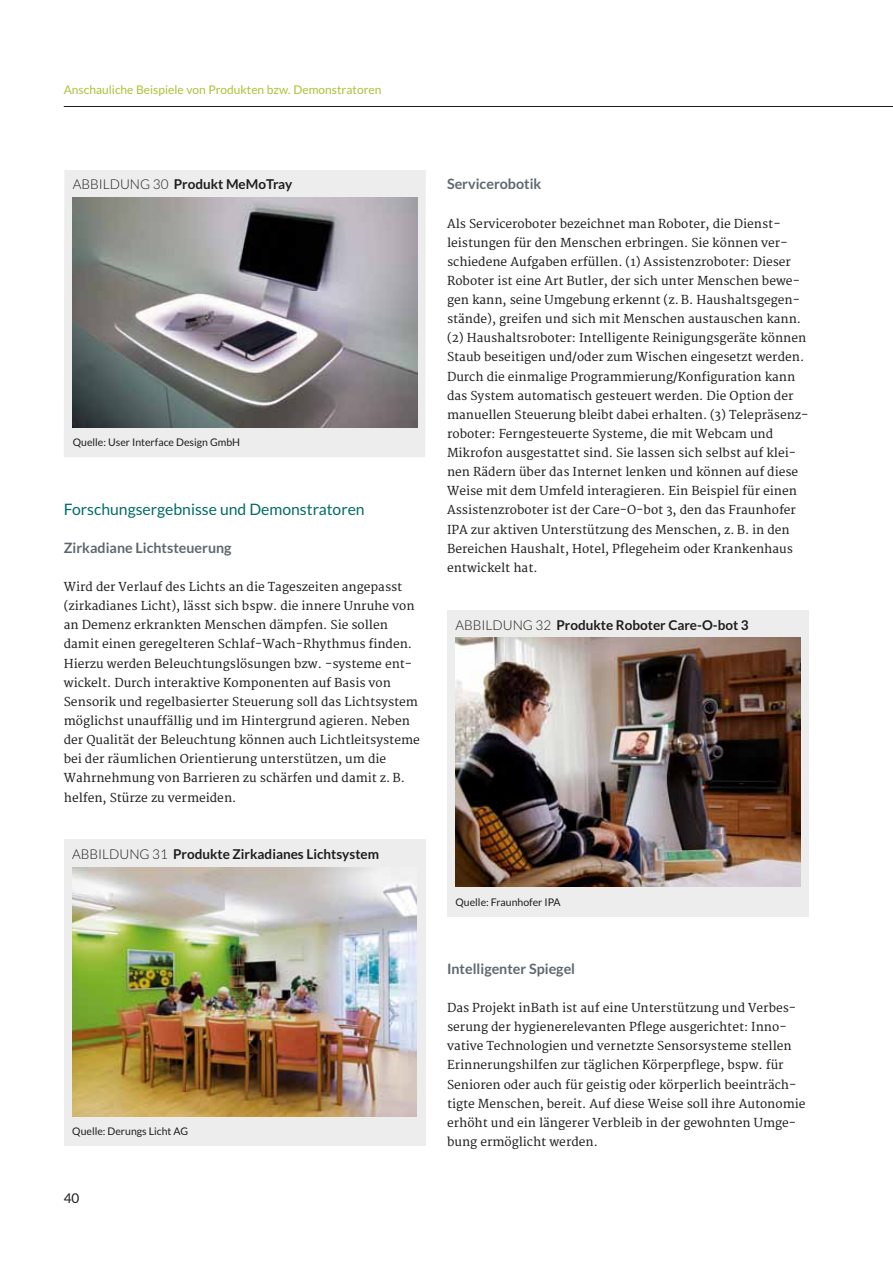
<style>
.page{position:relative;width:893px;height:1263px;background:#fff}
.page>*{position:absolute;margin:0;border:0;box-sizing:border-box;transform-origin:0 0}
.t1{font:15.75px "Lato";color:#006b68}
.t2{font:700 14.25px "Lato";color:#5d686e}
.t3{font:700 13.5px "Lato";color:#1d1d1b}
.t4{font:13.5px "Lato";color:#1d1d1b}
.t5{font:12px/19.2px "Merriweather";color:#1d1d1b}
.t6{font:12px "Lato";color:#a9c436}
.t7{font:10.5px "Lato";color:#1d1d1b}
.s1{font-weight:300}
</style>
<div class="page">
<hr style="left:64px;top:106px;width:829px;height:1px;background:#1d1d1b">
<div style="left:64px;top:170px;width:362px;height:287px;background:#ededed"></div>
<img style="left:73px;top:198px;width:344px;height:229px">
<div style="left:447px;top:610px;width:361px;height:306px;background:#ededed"></div>
<img style="left:456px;top:638px;width:344px;height:249px">
<div style="left:64px;top:840px;width:361px;height:306px;background:#ededed"></div>
<img style="left:72px;top:867px;width:345px;height:249px">
<p class="t6" style="left:64px;top:83px;width:319px">Anschauliche Beispiele von Produkten bzw. Demonstratoren</p>
<p class="t3" style="left:73px;top:177px;width:221px"><span class="s1">ABBILDUNG 30</span> Produkt MeMoTray</p>
<p class="t7" style="left:73px;top:437px;width:169px">Quelle: User Interface Design GmbH</p>
<h1 class="t1" style="left:64px;top:500px;width:302px">Forschungsergebnisse und Demonstratoren</h1>
<p class="t2" style="left:64px;top:539px;width:169px">Zirkadiane Lichtsteuerung</p>
<p class="t5" style="left:64px;top:578px;width:358px">Wird der Verlauf des Lichts an die Tageszeiten angepasst (zirkadianes Licht), lässt sich bspw. die innere Unruhe von an Demenz erkrankten Menschen dämpfen. Sie sollen damit einen geregelteren Schlaf-Wach-Rhythmus finden.<br>Hierzu werden Beleuchtungslösungen bzw. -systeme ent&shy;wickelt. Durch interaktive Komponenten auf Basis von Sensorik und regelbasierter Steuerung soll das Lichtsystem möglichst unauffällig und im Hintergrund agieren. Neben der Qualität der Beleuchtung können auch Lichtleitsysteme bei der räumlichen Orientierung unterstützen, um die Wahrnehmung von Barrieren zu schärfen und damit z. B. helfen, Stürze zu vermeiden.</p>
<p class="t3" style="left:72px;top:846px;width:308px"><span class="s1">ABBILDUNG 31</span> Produkte Zirkadianes Lichtsystem</p>
<p class="t7" style="left:72px;top:1126px;width:117px">Quelle: Derungs Licht AG</p>
<p class="t4" style="left:64px;top:1191px;width:17px">40</p>
<p class="t2" style="left:447px;top:176px;width:96px">Servicerobotik</p>
<p class="t5" style="left:447px;top:214px;width:363px">Als Serviceroboter bezeichnet man Roboter, die Dienst&shy;leistungen für den Menschen erbringen. Sie können ver&shy;schiedene Aufgaben erfüllen. (1) Assistenzroboter: Dieser Roboter ist eine Art Butler, der sich unter Menschen bewe&shy;gen kann, seine Umgebung erkennt (z. B. Haushaltsgegen&shy;stände), greifen und sich mit Menschen austauschen kann. (2) Haushaltsroboter: Intelligente Reinigungsgeräte können Staub beseitigen und/oder zum Wischen eingesetzt werden.<br>Durch die einmalige Programmierung/Konfiguration kann das System automatisch gesteuert werden. Die Option der manuellen Steuerung bleibt dabei erhalten. (3) Telepräsenz&shy;roboter: Ferngesteuerte Systeme, die mit Webcam und Mikrofon ausgestattet sind. Sie lassen sich selbst auf klei&shy;nen Rädern über das Internet lenken und können auf diese Weise mit dem Umfeld interagieren. Ein Beispiel für einen Assistenzroboter ist der Care-O-bot 3, den das Fraunhofer IPA zur aktiven Unterstützung des Menschen, z. B. in den Bereichen Haushalt, Hotel, Pflegeheim oder Krankenhaus entwickelt hat.</p>
<p class="t3" style="left:456px;top:617px;width:295px"><span class="s1">ABBILDUNG 32</span> Produkte Roboter Care-O-bot 3</p>
<p class="t7" style="left:456px;top:896px;width:106px">Quelle: Fraunhofer IPA</p>
<p class="t2" style="left:447px;top:960px;width:130px">Intelligenter Spiegel</p>
<p class="t5" style="left:447px;top:999px;width:360px">Das Projekt inBath ist auf eine Unterstützung und Verbes&shy;serung der hygienerelevanten Pflege ausgerichtet: Inno&shy;vative Technologien und vernetzte Sensorsysteme stellen Erinnerungshilfen zur täglichen Körperpflege, bspw. für Senioren oder auch für geistig oder körperlich beeinträch&shy;tigte Menschen, bereit. Auf diese Weise soll ihre Autonomie erhöht und ein längerer Verbleib in der gewohnten Umge&shy;bung ermöglicht werden.</p>
</div>
